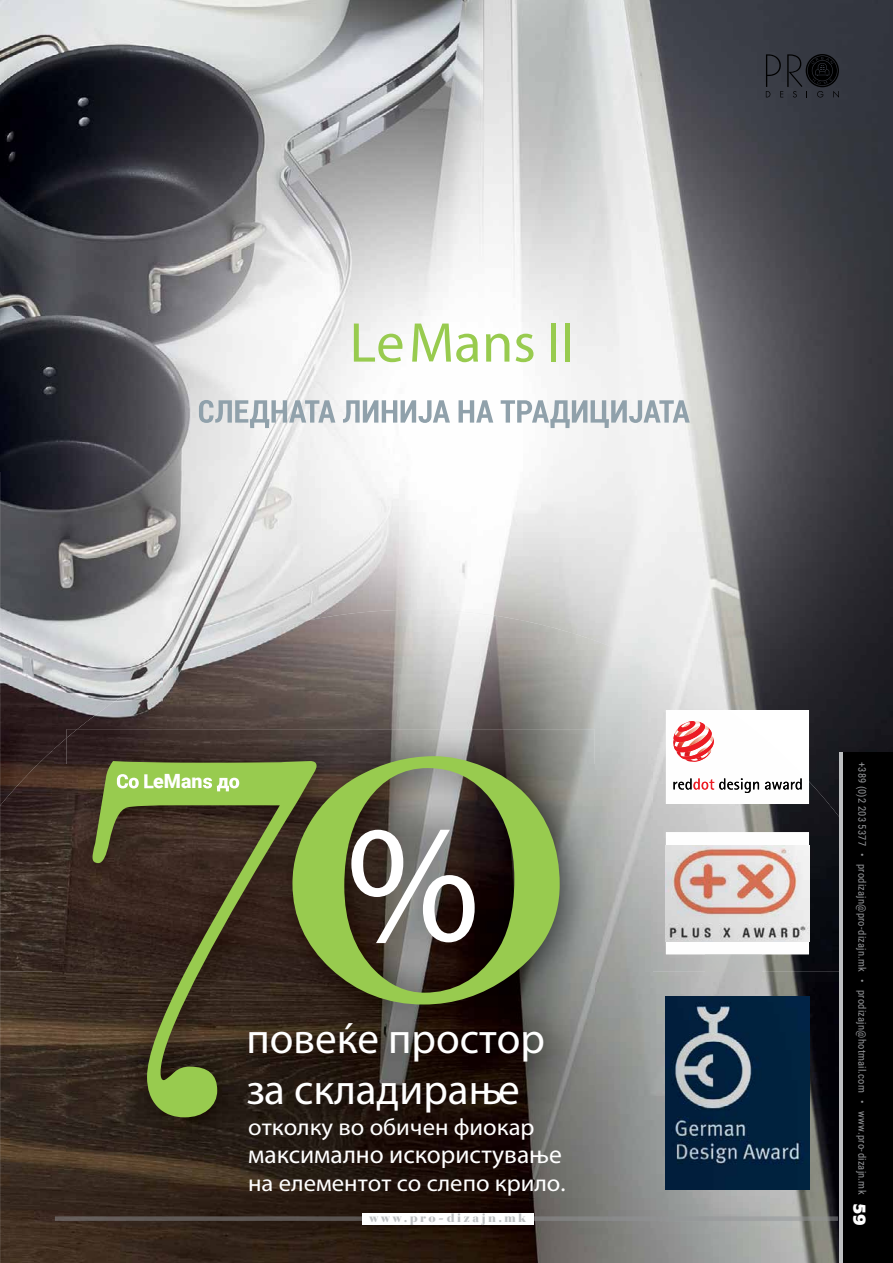
<style>
.page{position:relative;width:893px;height:1263px;background:#fff}
.page>*{position:absolute;margin:0;border:0;box-sizing:border-box;transform-origin:0 0}
.t1{font:168.6px "Myriad Pro";color:#fff}
.t2{font:56.4px "Myriad Pro";color:#98cb4f}
.t3{font:43.2px/51.8px "Myriad Pro";color:#fff}
.t4{font:25.5px "Myriad Pro";color:#fff}
.t5{font:23.55px "Myriad Pro";color:#fff;scale:1.05 1}
.t6{font:900 19.65px "Roboto";color:#fff}
.t7{font:900 18px "Maven Pro";color:#fff}
.t8{font:900 12px "Bauer Bodoni";letter-spacing:.2em;color:#bcbec0}
.t9{font:10.5px "Roboto Condensed";letter-spacing:.02em;color:#939598}
</style>
<div class="page">
<img style="left:0;top:0;width:494px;height:471px">
<img style="left:494px;top:0;width:399px;height:638px">
<img style="left:0;top:471px;width:273px;height:222px">
<img style="left:273px;top:471px;width:222px;height:139px">
<img style="left:652px;top:638px;width:241px;height:55px">
<img style="left:0;top:693px;width:53px;height:56px">
<img style="left:728px;top:693px;width:165px;height:56px">
<img style="left:809px;top:749px;width:84px;height:43px">
<svg style="left:199px;top:400px;width:136px;height:28px"></svg>
<svg style="left:343px;top:400px;width:107px;height:23px"></svg>
<svg style="left:459px;top:400px;width:34px;height:23px"></svg>
<svg style="left:501px;top:400px;width:189px;height:28px"></svg>
<img style="left:0;top:972px;width:109px;height:291px">
<img style="left:550px;top:972px;width:163px;height:291px">
<img style="left:713px;top:972px;width:126px;height:52px">
<img style="left:770px;top:1024px;width:69px;height:239px">
<img style="left:109px;top:1151px;width:441px;height:112px">
<img style="left:713px;top:1189px;width:57px;height:74px">
<img style="left:162px;top:610px;width:490px;height:154px">
<img style="left:53px;top:672px;width:110px;height:92px">
<img style="left:651px;top:664px;width:77px;height:48px">
<img style="left:0;top:749px;width:54px;height:223px">
<img style="left:651px;top:712px;width:55px;height:260px">
<img style="left:53px;top:764px;width:14px;height:208px">
<img style="left:595px;top:764px;width:57px;height:208px">
<img style="left:706px;top:792px;width:133px;height:76px">
<img style="left:761px;top:868px;width:78px;height:104px">
<svg style="left:666px;top:710px;width:143px;height:94px"></svg>
<img style="left:666px;top:996px;width:143px;height:193px">
<svg style="left:666px;top:832px;width:143px;height:122px"></svg>
<img style="left:666px;top:845px;width:143px;height:96px">
<img style="left:67px;top:729px;width:528px;height:422px">
<svg style="left:93px;top:756px;width:467px;height:361px;background:#4e5030"></svg>
<svg style="left:117px;top:774px;width:36px;height:14px"></svg>
<svg style="left:203px;top:778px;width:36px;height:13px"></svg>
<div style="left:841px;top:752px;width:52px;height:511px;background:#000"></div>
<svg style="left:55px;top:1216px;width:783px;height:5px;background:#74716f"></svg>
<div style="left:362px;top:1213px;width:172px;height:12px;background:#fff"></div>
<svg style="left:766px;top:54px;width:73px;height:44px;background:#26282e"></svg>
<hr style="left:839px;top:752px;width:4px;height:511px;background:#bcbec0">
<h2 class="t2" style="left:350px;top:308px;width:226px">LeMans II</h2>
<h3 class="t6" style="left:153px;top:767px;width:51px">eMan</h3>
<h1 class="t1" style="left:346px;top:781px;width:135px">%</h1>
<h3 class="t3" style="left:246px;top:1011px;width:300px">повеќе простор за складирање</h3>
<h3 class="t5" style="left:248px;top:1112px;width:274px">отколку во обичен фиокар</h3>
<h3 class="t5" style="left:248px;top:1169px;width:304px">на елементот со слепо крило.</h3>
<h3 class="t4" style="left:248px;top:1139px;width:315px">максимално искористување</h3>
<p class="t8" style="left:369px;top:1211px;width:159px">www.pro-dizajn.mk</p>
<p class="t9" style="left:869px;top:762px;width:433px;rotate:90deg">+389 (0)2 203 5377 • prodizajn@pro-dizajn.mk • prodizajn@hotmail.com • www.pro-dizajn.mk</p>
<h3 class="t7" style="left:872px;top:1203px;width:24px;rotate:90deg">59</h3>
</div>
